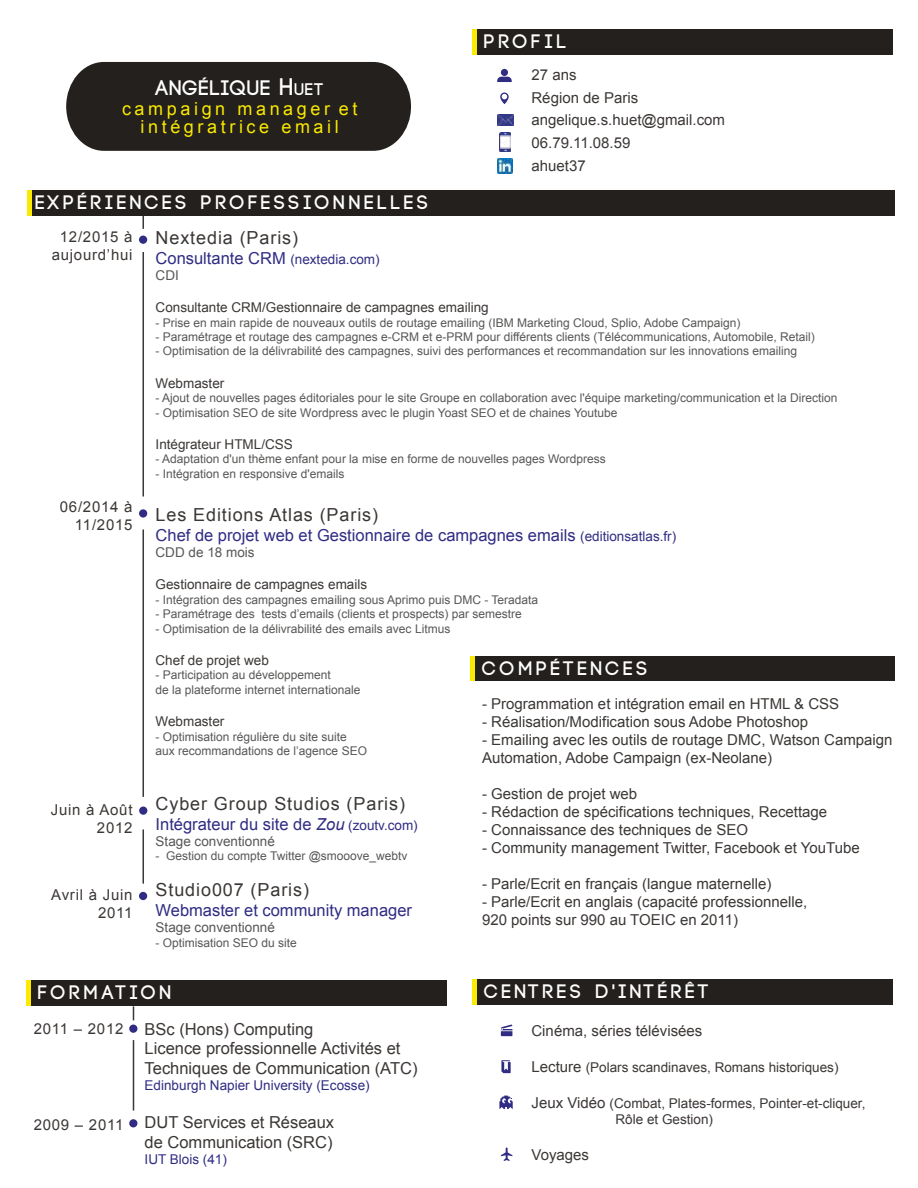
<style>
.page{position:relative;width:918px;height:1188px;background:#fff}
.page>*{position:absolute;margin:0;border:0;box-sizing:border-box;transform-origin:0 0}
.t1{font:700 21px "Code";letter-spacing:.05em;color:#fff}
.t2{font:700 19.5px "Code";letter-spacing:.2em;color:#fff}
.t3{font:18px "Arial";letter-spacing:.05em;color:#3b3735}
.t4{font:18px/18px "Arial";letter-spacing:.2em;color:#fae900;text-align:center}
.t5{font:16.5px "Arial";color:#302c83}
.t6{font:16.5px/19.8px "Arial";color:#3b3735}
.t7{font:15px/23.4px "Arial";color:#3b3735}
.t8{font:15px/18px "Arial";letter-spacing:.05em;color:#3b3735;text-align:right}
.t9{font:13.5px/16.2px "Arial";color:#3b3735}
.t10{font:13.5px "Arial";color:#575756}
.t11{font:13.5px "Arial";color:#302c83}
.t12{font:12px/14.4px "Arial";color:#575756}
.s1{font-size:24px}
.s2{font-size:16.8px}
.s3{font-size:13.5px}
.s4{font-style:italic}
.s5{font-size:15px}
</style>
<div class="page">
<hr style="left:133px;top:1040px;width:1px;height:71px;background:#3b3735">
<svg style="left:133px;top:1006px;width:1px;height:14px"></svg>
<div style="left:129px;top:1025px;width:8px;height:8px;background:#302c83;border-radius:50%"></div>
<div style="left:129px;top:1119px;width:8px;height:8px;background:#302c83;border-radius:50%"></div>
<hr style="left:143px;top:530px;width:1px;height:267px;background:#3b3735">
<hr style="left:143px;top:252px;width:1px;height:244px;background:#3b3735">
<svg style="left:143px;top:215px;width:1px;height:14px"></svg>
<div style="left:139px;top:236px;width:8px;height:8px;background:#302c83;border-radius:50%"></div>
<div style="left:139px;top:807px;width:8px;height:8px;background:#302c83;border-radius:50%"></div>
<div style="left:31px;top:980px;width:416px;height:25px;background:#23201d"></div>
<hr style="left:27px;top:980px;width:4px;height:25px;background:#fdea00">
<div style="left:477px;top:29px;width:416px;height:25px;background:#23201d"></div>
<hr style="left:473px;top:29px;width:4px;height:25px;background:#fae900">
<div style="left:32px;top:190px;width:863px;height:25px;background:#23201d"></div>
<hr style="left:27px;top:190px;width:4px;height:25px;background:#fae900">
<div style="left:475px;top:656px;width:420px;height:25px;background:#23201d"></div>
<hr style="left:471px;top:656px;width:4px;height:25px;background:#fae900">
<div style="left:501px;top:69px;width:7px;height:7px;background:#302c83;border-radius:50%"></div>
<svg style="left:497px;top:77px;width:15px;height:5px"></svg>
<div style="left:139px;top:892px;width:8px;height:8px;background:#302c83;border-radius:50%"></div>
<hr style="left:143px;top:830px;width:1px;height:54px;background:#3b3735">
<svg style="left:500px;top:93px;width:9px;height:11px"></svg>
<svg style="left:499px;top:1096px;width:14px;height:13px"></svg>
<svg style="left:501px;top:1060px;width:10px;height:13px"></svg>
<svg style="left:501px;top:1148px;width:11px;height:13px"></svg>
<svg style="left:501px;top:1024px;width:11px;height:12px"></svg>
<img style="left:497px;top:158px;width:15px;height:15px">
<div style="left:139px;top:509px;width:8px;height:9px;background:#302c83;border-radius:50%"></div>
<div style="left:66px;top:62px;width:345px;height:89px;background:#23201d"></div>
<div style="left:477px;top:979px;width:416px;height:25px;background:#23201d"></div>
<hr style="left:473px;top:979px;width:4px;height:25px;background:#fae900">
<img style="left:499px;top:132px;width:11px;height:19px">
<img style="left:497px;top:115px;width:16px;height:10px">
<h1 class="t1" style="left:156px;top:78px;width:169px">ANGÉLIQUE <span class="s1">H</span><span class="s2">UET</span></h1>
<h3 class="t4" style="left:122px;top:100px;width:237px">campaign manager et intégratrice email</h3>
<h2 class="t2" style="left:35px;top:192px;width:394px">EXPÉRIENCES PROFESSIONNELLES</h2>
<h2 class="t2" style="left:484px;top:31px;width:84px">PROFIL</h2>
<p class="t7" style="left:532px;top:63px;width:108px">27 ans<br>Région de Paris</p>
<p class="t7" style="left:532px;top:108px;width:195px">angelique.s.huet@gmail.com<br>06.79.11.08.59<br>ahuet37</p>
<p class="t8" style="left:52px;top:227px;width:82px;text-align:center">12/2015 à aujourd’hui</p>
<p class="t8" style="left:60px;top:497px;width:74px">06/2014 à<br>11/2015</p>
<p class="t8" style="left:51px;top:800px;width:83px">Juin à Août<br>2012</p>
<p class="t8" style="left:51px;top:886px;width:83px">Avril à Juin<br>2011</p>
<h3 class="t3" style="left:156px;top:226px;width:144px">Nextedia (Paris)</h3>
<h3 class="t5" style="left:156px;top:247px;width:226px">Consultante CRM <span class="s3">(nextedia.com)</span></h3>
<p class="t10" style="left:156px;top:266px;width:25px">CDI</p>
<p class="t9" style="left:156px;top:299px;width:335px">Consultante CRM/Gestionnaire de campagnes emailing</p>
<p class="t12" style="left:156px;top:315px;width:586px">- Prise en main rapide de nouveaux outils de routage emailing (IBM Marketing Cloud, Splio, Adobe Campaign)</p>
<p class="t12" style="left:156px;top:330px;width:661px">- Paramétrage et routage des campagnes e-CRM et e-PRM pour différents clients (Télécommunications, Automobile, Retail)</p>
<p class="t12" style="left:156px;top:344px;width:643px">- Optimisation de la délivrabilité des campagnes, suivi des performances et recommandation sur les innovations emailing</p>
<p class="t9" style="left:156px;top:375px;width:70px">Webmaster</p>
<p class="t12" style="left:156px;top:391px;width:683px">- Ajout de nouvelles pages éditoriales pour le site Groupe en collaboration avec l'équipe marketing/communication et la Direction</p>
<p class="t12" style="left:156px;top:405px;width:464px">- Optimisation SEO de site Wordpress avec le plugin Yoast SEO et de chaines Youtube</p>
<p class="t9" style="left:156px;top:436px;width:139px">Intégrateur HTML/CSS</p>
<p class="t12" style="left:156px;top:452px;width:452px">- Adaptation d'un thème enfant pour la mise en forme de nouvelles pages Wordpress</p>
<p class="t12" style="left:156px;top:466px;width:191px">- Intégration en responsive d'emails</p>
<h3 class="t3" style="left:156px;top:503px;width:224px">Les Editions Atlas (Paris)</h3>
<h3 class="t5" style="left:156px;top:524px;width:522px">Chef de projet web et Gestionnaire de campagnes emails <span class="s3">(editionsatlas.fr)</span></h3>
<p class="t10" style="left:156px;top:543px;width:101px">CDD de 18 mois</p>
<p class="t9" style="left:156px;top:577px;width:213px">Gestionnaire de campagnes emails</p>
<p class="t12" style="left:156px;top:592px;width:384px">- Intégration des campagnes emailing sous Aprimo puis DMC - Teradata</p>
<p class="t12" style="left:156px;top:607px;width:368px">- Paramétrage des tests d’emails (clients et prospects) par semestre</p>
<p class="t12" style="left:156px;top:621px;width:296px">- Optimisation de la délivrabilité des emails avec Litmus</p>
<p class="t9" style="left:156px;top:652px;width:115px">Chef de projet web</p>
<p class="t12" style="left:156px;top:668px;width:206px">- Participation au développement<br>de la plateforme internet internationale</p>
<p class="t9" style="left:156px;top:713px;width:70px">Webmaster</p>
<p class="t12" style="left:156px;top:729px;width:213px">- Optimisation régulière du site suite aux recommandations de l’agence SEO</p>
<h2 class="t2" style="left:482px;top:658px;width:167px">COMPÉTENCES</h2>
<p class="t7" style="left:482px;top:692px;width:359px">- Programmation et intégration email en HTML &amp; CSS</p>
<p class="t7" style="left:482px;top:710px;width:328px">- Réalisation/Modification sous Adobe Photoshop</p>
<p class="t7" style="left:482px;top:731px;width:412px;line-height:18px">- Emailing avec les outils de routage DMC, Watson Campaign<br>Automation, Adobe Campaign (ex-Neolane)</p>
<p class="t7" style="left:482px;top:782px;width:157px">- Gestion de projet web</p>
<p class="t7" style="left:482px;top:800px;width:347px">- Rédaction de spécifications techniques, Recettage</p>
<p class="t7" style="left:482px;top:818px;width:267px">- Connaissance des techniques de SEO</p>
<p class="t7" style="left:482px;top:836px;width:379px">- Community management Twitter, Facebook et YouTube</p>
<p class="t7" style="left:482px;top:872px;width:291px">- Parle/Ecrit en français (langue maternelle)</p>
<p class="t7" style="left:482px;top:893px;width:327px;line-height:18px">- Parle/Ecrit en anglais (capacité professionnelle,<br>920 points sur 990 au TOEIC en 2011)</p>
<h3 class="t3" style="left:156px;top:792px;width:251px">Cyber Group Studios (Paris)</h3>
<h3 class="t5" style="left:156px;top:813px;width:264px">Intégrateur du site de <span class="s4">Zou</span> <span class="s3">(zoutv.com)</span></h3>
<p class="t10" style="left:156px;top:832px;width:121px">Stage conventionné</p>
<p class="t12" style="left:156px;top:849px;width:254px">- Gestion du compte Twitter @smooove_webtv</p>
<h3 class="t3" style="left:156px;top:878px;width:155px">Studio007 (Paris)</h3>
<h3 class="t5" style="left:156px;top:899px;width:258px">Webmaster et community manager</h3>
<p class="t10" style="left:156px;top:919px;width:121px">Stage conventionné</p>
<p class="t12" style="left:156px;top:935px;width:143px">- Optimisation SEO du site</p>
<h2 class="t2" style="left:38px;top:982px;width:135px">FORMATION</h2>
<h2 class="t2" style="left:484px;top:981px;width:226px">CENTRES D'INTÉRÊT</h2>
<p class="t8" style="left:34px;top:1019px;width:91px">2011 – 2012</p>
<p class="t8" style="left:34px;top:1115px;width:91px">2009 – 2011</p>
<h3 class="t6" style="left:145px;top:1019px;width:274px">BSc (Hons) Computing<br>Licence professionnelle Activités et<br>Techniques de Communication (ATC)</h3>
<p class="t11" style="left:145px;top:1077px;width:227px">Edinburgh Napier University (Ecosse)</p>
<h3 class="t6" style="left:145px;top:1113px;width:191px">DUT Services et Réseaux de Communication (SRC)</h3>
<p class="t11" style="left:145px;top:1151px;width:84px">IUT Blois (41)</p>
<p class="t7" style="left:532px;top:1019px;width:172px">Cinéma, séries télévisées</p>
<p class="t9" style="left:532px;top:1059px;width:309px"><span class="s5">Lecture</span> (Polars scandinaves, Romans historiques)</p>
<p class="t9" style="left:616px;top:1095px;width:251px;text-indent:-84px"><span class="s5">Jeux Vidéo</span> (Combat, Plates-formes, Pointer-et-cliquer,<br>Rôle et Gestion)</p>
<p class="t7" style="left:532px;top:1143px;width:59px">Voyages</p>
</div>
